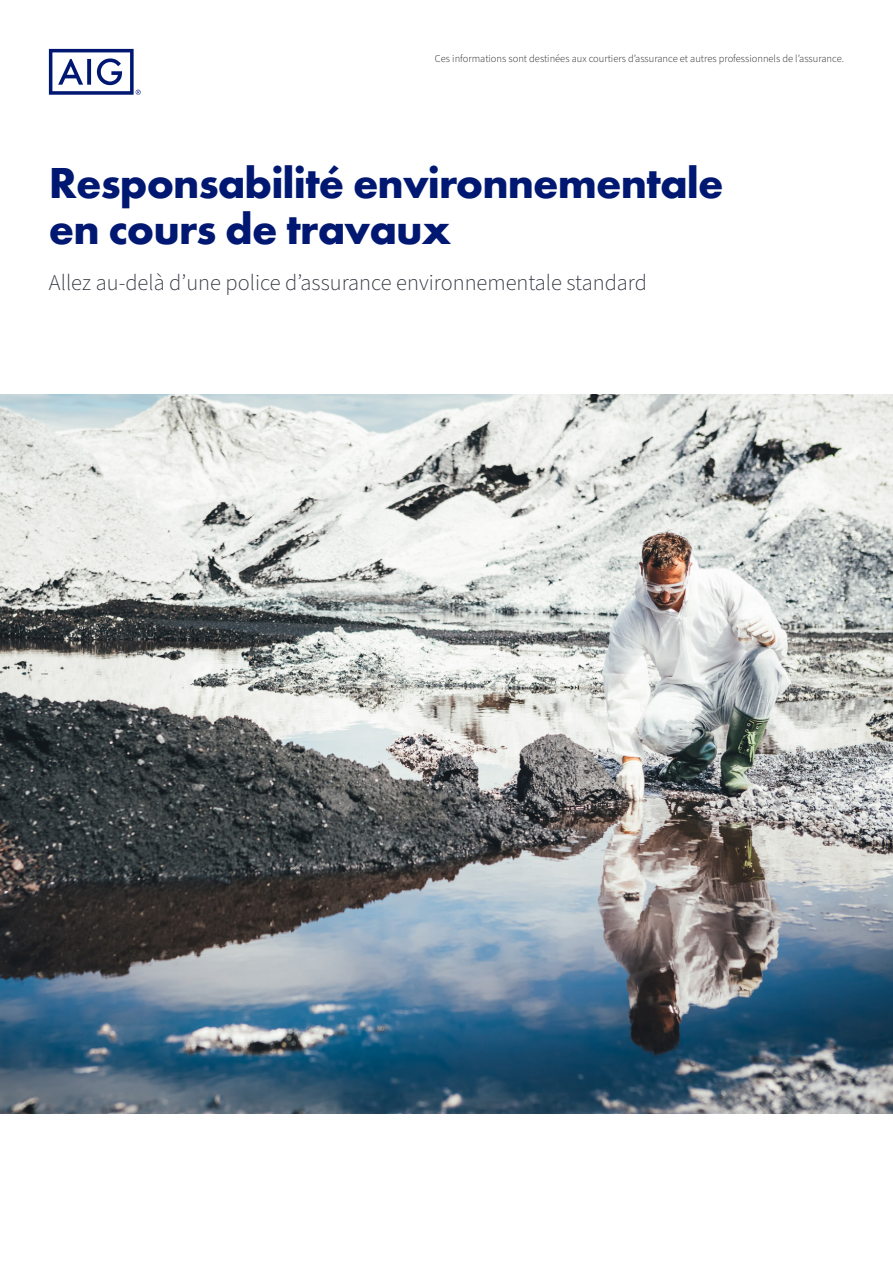
<style>
.page{position:relative;width:893px;height:1263px;background:#fff}
.page>*{position:absolute;margin:0;border:0;box-sizing:border-box;transform-origin:0 0}
.t1{font:700 45px/46px "Futura PT";letter-spacing:-.02em;color:#001871}
.t2{font:300 22.5px "Source Sans Pro";color:#343741}
.t3{font:300 10.5px "Source Sans Pro";color:#231f20}
</style>
<div class="page">
<img style="left:0;top:395px;width:893px;height:719px">
<svg style="left:49px;top:49px;width:92px;height:46px"></svg>
<p class="t3" style="left:435px;top:51px;width:411px">Ces informations sont destinées aux courtiers d’assurance et autres professionnels de l’assurance.</p>
<h1 class="t1" style="left:49px;top:159px;width:676px">Responsabilité environnementale en cours de travaux</h1>
<h2 class="t2" style="left:49px;top:268px;width:600px">Allez au-delà d’une police d’assurance environnementale standard</h2>
</div>
